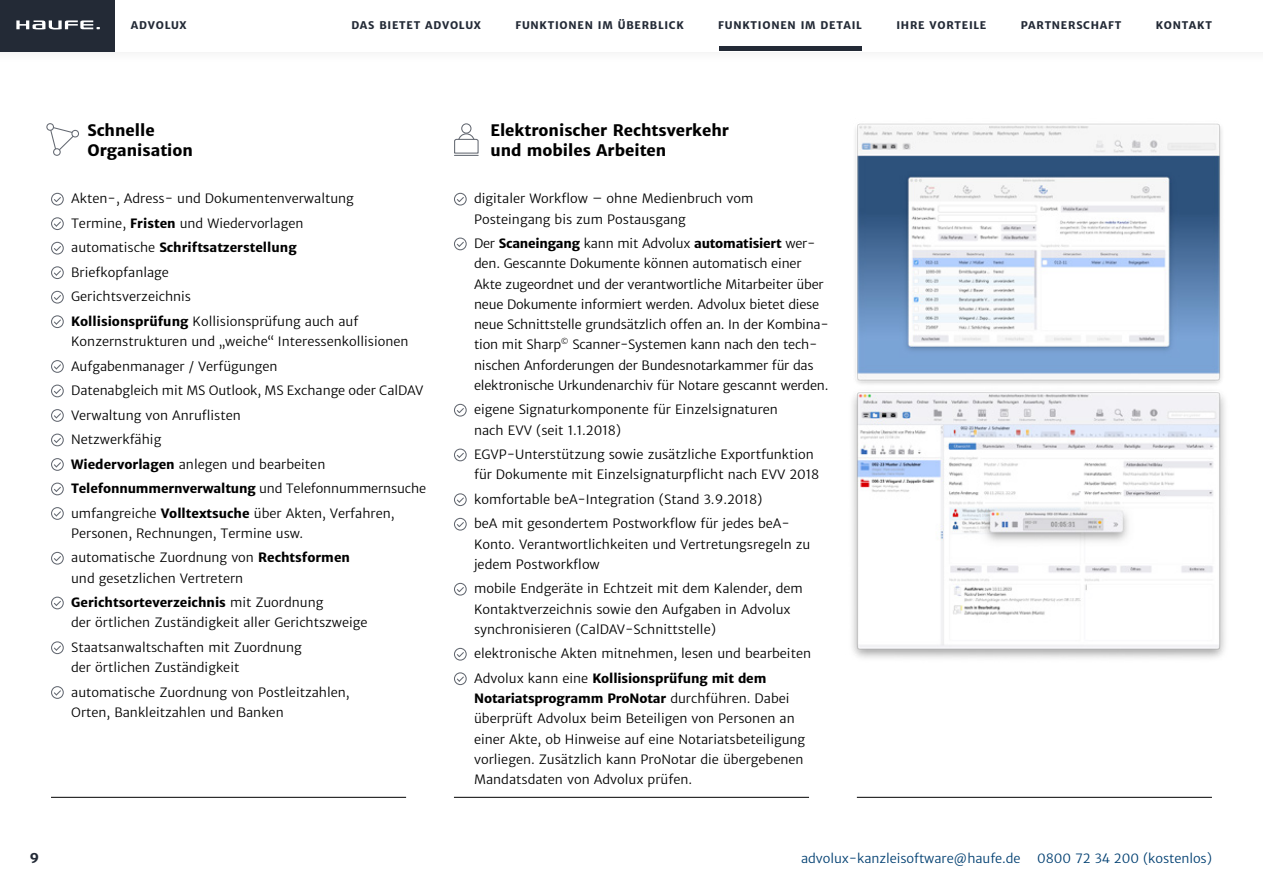
<style>
.page{position:relative;width:1263px;height:893px;background:#fff}
.page>*{position:absolute;margin:0;border:0;box-sizing:border-box;transform-origin:0 0}
.t1{font:700 15.75px/19.5px "Haufe Merriweather Sans";color:#000}
.t2{font:700 13.5px "Haufe Merriweather Sans";color:#232a36}
.t3{font:12.75px/20.2px "Haufe Merriweather Sans Lt";color:#000}
.t4{font:700 12.75px/20.2px "Haufe Merriweather Sans";letter-spacing:-.01em;color:#000}
.t5{font:12.75px "Haufe Merriweather Sans Lt";letter-spacing:-.005em;color:#013f71}
.t6{font:700 10.5px "Haufe Merriweather Sans";letter-spacing:.07em;color:#232a36}
.s1{font-family:"Haufe Merriweather Sans";font-weight:700}
.s2{font-family:"Haufe Merriweather Sans Lt";font-weight:400}
</style>
<div class="page">
<div style="left:51px;top:193px;width:13px;height:13px;border:1px solid #636871;border-radius:50%"></div>
<svg style="left:53px;top:196px;width:9px;height:7px"></svg>
<div style="left:51px;top:217px;width:13px;height:13px;border:1px solid #636871;border-radius:50%"></div>
<svg style="left:53px;top:220px;width:9px;height:8px"></svg>
<div style="left:51px;top:242px;width:13px;height:13px;border:1px solid #636871;border-radius:50%"></div>
<svg style="left:53px;top:245px;width:9px;height:7px"></svg>
<div style="left:51px;top:266px;width:13px;height:13px;border:1px solid #636871;border-radius:50%"></div>
<svg style="left:53px;top:270px;width:9px;height:7px"></svg>
<div style="left:51px;top:291px;width:13px;height:13px;border:1px solid #636871;border-radius:50%"></div>
<svg style="left:53px;top:294px;width:9px;height:7px"></svg>
<div style="left:51px;top:315px;width:13px;height:13px;border:1px solid #636871;border-radius:50%"></div>
<svg style="left:53px;top:319px;width:9px;height:7px"></svg>
<div style="left:51px;top:360px;width:13px;height:13px;border:1px solid #636871;border-radius:50%"></div>
<svg style="left:53px;top:363px;width:9px;height:7px"></svg>
<div style="left:51px;top:385px;width:13px;height:12px;border:1px solid #636871;border-radius:50%"></div>
<svg style="left:53px;top:388px;width:9px;height:7px"></svg>
<div style="left:51px;top:409px;width:13px;height:13px;border:1px solid #636871;border-radius:50%"></div>
<svg style="left:53px;top:412px;width:9px;height:7px"></svg>
<div style="left:51px;top:434px;width:13px;height:12px;border:1px solid #636871;border-radius:50%"></div>
<svg style="left:53px;top:437px;width:9px;height:7px"></svg>
<div style="left:51px;top:458px;width:13px;height:13px;border:1px solid #636871;border-radius:50%"></div>
<svg style="left:53px;top:461px;width:9px;height:7px"></svg>
<div style="left:51px;top:483px;width:13px;height:12px;border:1px solid #636871;border-radius:50%"></div>
<svg style="left:53px;top:486px;width:9px;height:7px"></svg>
<div style="left:51px;top:507px;width:13px;height:13px;border:1px solid #636871;border-radius:50%"></div>
<svg style="left:53px;top:510px;width:9px;height:7px"></svg>
<div style="left:51px;top:552px;width:13px;height:13px;border:1px solid #636871;border-radius:50%"></div>
<svg style="left:53px;top:555px;width:9px;height:7px"></svg>
<div style="left:51px;top:597px;width:13px;height:12px;border:1px solid #636871;border-radius:50%"></div>
<svg style="left:53px;top:600px;width:9px;height:7px"></svg>
<div style="left:51px;top:641px;width:13px;height:13px;border:1px solid #636871;border-radius:50%"></div>
<svg style="left:53px;top:645px;width:9px;height:7px"></svg>
<div style="left:51px;top:686px;width:13px;height:13px;border:1px solid #636871;border-radius:50%"></div>
<svg style="left:53px;top:689px;width:9px;height:7px"></svg>
<div style="left:454px;top:193px;width:13px;height:13px;border:1px solid #636871;border-radius:50%"></div>
<svg style="left:456px;top:196px;width:9px;height:7px"></svg>
<div style="left:454px;top:238px;width:13px;height:12px;border:1px solid #636871;border-radius:50%"></div>
<svg style="left:456px;top:241px;width:9px;height:7px"></svg>
<div style="left:454px;top:404px;width:13px;height:13px;border:1px solid #636871;border-radius:50%"></div>
<svg style="left:456px;top:407px;width:9px;height:7px"></svg>
<div style="left:454px;top:449px;width:13px;height:12px;border:1px solid #636871;border-radius:50%"></div>
<svg style="left:456px;top:452px;width:9px;height:7px"></svg>
<div style="left:454px;top:493px;width:13px;height:13px;border:1px solid #636871;border-radius:50%"></div>
<svg style="left:456px;top:497px;width:9px;height:7px"></svg>
<div style="left:454px;top:518px;width:13px;height:13px;border:1px solid #636871;border-radius:50%"></div>
<svg style="left:456px;top:521px;width:9px;height:7px"></svg>
<div style="left:454px;top:583px;width:13px;height:13px;border:1px solid #636871;border-radius:50%"></div>
<svg style="left:456px;top:586px;width:9px;height:7px"></svg>
<div style="left:454px;top:648px;width:13px;height:13px;border:1px solid #636871;border-radius:50%"></div>
<svg style="left:456px;top:651px;width:9px;height:7px"></svg>
<div style="left:454px;top:672px;width:13px;height:13px;border:1px solid #636871;border-radius:50%"></div>
<svg style="left:456px;top:676px;width:9px;height:7px"></svg>
<img style="left:852px;top:392px;width:373px;height:266px">
<img style="left:855px;top:123px;width:367px;height:261px">
<hr style="left:719px;top:47px;width:142px;height:4px;background:#232a36">
<div style="left:0;top:0;width:115px;height:51px;background:#232a36"></div>
<svg style="left:16px;top:20px;width:84px;height:9px"></svg>
<svg style="left:46px;top:123px;width:33px;height:33px"></svg>
<svg style="left:454px;top:123px;width:25px;height:33px"></svg>
<hr style="left:51px;top:797px;width:355px;height:1px;background:#000">
<hr style="left:454px;top:797px;width:355px;height:1px;background:#000">
<hr style="left:857px;top:797px;width:355px;height:1px;background:#000">
<p class="t6" style="left:131px;top:19px;width:57px">ADVOLUX</p>
<p class="t6" style="left:352px;top:19px;width:131px">DAS BIETET ADVOLUX</p>
<p class="t6" style="left:515px;top:19px;width:170px">FUNKTIONEN IM ÜBERBLICK</p>
<p class="t6" style="left:718px;top:19px;width:145px">FUNKTIONEN IM DETAIL</p>
<p class="t6" style="left:896px;top:19px;width:91px">IHRE VORTEILE</p>
<p class="t6" style="left:1021px;top:19px;width:102px">PARTNERSCHAFT</p>
<p class="t6" style="left:1156px;top:19px;width:58px">KONTAKT</p>
<p class="t1" style="left:87px;top:121px;width:107px">Schnelle<br>Organisation</p>
<p class="t3" style="left:71px;top:187px;width:284px;line-height:24.5px">Akten-, Adress- und Dokumentenverwaltung<br>Termine, <span class="s1">Fristen</span> und Wiedervorlagen</p>
<p class="t4" style="left:71px;top:238px;width:227px"><span class="s2">automatische</span> Schriftsatzerstellung</p>
<p class="t3" style="left:71px;top:260px;width:289px;line-height:24.5px">Briefkopfanlage<br>Gerichtsverzeichnis<br><span class="s1">Kollisionsprüfung</span> Kollisionsprüfung auch auf</p>
<p class="t3" style="left:71px;top:329px;width:354px;line-height:24.5px">Konzernstrukturen und „weiche“ Interessenkollisionen Aufgabenmanager / Verfügungen<br>Datenabgleich mit MS Outlook, MS Exchange oder CalDAV Verwaltung von Anruflisten<br>Netzwerkfähig<br><span class="s1">Wiedervorlagen</span> anlegen und bearbeiten</p>
<p class="t4" style="left:71px;top:478px;width:356px">Telefonnummernverwaltung <span class="s2">und Telefonnummernsuche</span></p>
<p class="t3" style="left:71px;top:503px;width:325px">umfangreiche <span class="s1">Volltextsuche</span> über Akten, Verfahren,<br>Personen, Rechnungen, Termine usw.</p>
<p class="t3" style="left:71px;top:548px;width:280px">automatische Zuordnung von <span class="s1">Rechtsformen </span>und gesetzlichen Vertretern</p>
<p class="t4" style="left:71px;top:592px;width:254px">Gerichtsorteverzeichnis <span class="s2">mit Zuordnung</span></p>
<p class="t3" style="left:71px;top:611px;width:298px;line-height:24.5px">der örtlichen Zuständigkeit aller Gerichtszweige<br>Staatsanwaltschaften mit Zuordnung</p>
<p class="t3" style="left:71px;top:655px;width:280px;line-height:24.5px">der örtlichen Zuständigkeit<br>automatische Zuordnung von Postleitzahlen,</p>
<p class="t3" style="left:71px;top:702px;width:214px">Orten, Bankleitzahlen und Banken</p>
<p class="t1" style="left:490px;top:121px;width:240px">Elektronischer Rechtsverkehr und mobiles Arbeiten</p>
<p class="t3" style="left:474px;top:189px;width:281px">digitaler Workflow – ohne Medienbruch vom<br>Posteingang bis zum Postausgang</p>
<p class="t4" style="left:474px;top:233px;width:343px"><span class="s2">Der</span> Scaneingang <span class="s2">kann mit Advolux</span> automatisiert <span class="s2">wer-</span></p>
<p class="t3" style="left:474px;top:254px;width:356px">den. Gescannte Dokumente können automatisch einer Akte zugeordnet und der verantwortliche Mitarbeiter über neue Dokumente informiert werden. Advolux bietet diese neue Schnittstelle grundsätzlich offen an. In der Kombina&shy;tion mit Sharp<sup>©</sup> Scanner-Systemen kann nach den tech&shy;nischen Anforderungen der Bundesnotarkammer für das elektronische Urkundenarchiv für Notare gescannt werden.</p>
<p class="t3" style="left:474px;top:400px;width:305px">eigene Signaturkomponente für Einzelsignaturen nach EVV (seit 1.1.2018)</p>
<p class="t3" style="left:474px;top:444px;width:347px">EGVP-Unterstützung sowie zusätzliche Exportfunktion für Dokumente mit Einzelsignaturpflicht nach EVV 2018</p>
<p class="t3" style="left:474px;top:487px;width:317px;line-height:24.5px">komfortable beA-Integration (Stand 3.9.2018)<br>beA mit gesondertem Postworkflow für jedes beA-</p>
<p class="t3" style="left:474px;top:534px;width:338px">Konto. Verantwortlichkeiten und Vertretungsregeln zu jedem Postworkflow</p>
<p class="t3" style="left:474px;top:579px;width:330px">mobile Endgeräte in Echtzeit mit dem Kalender, dem<br>Kontaktverzeichnis sowie den Aufgaben in Advolux synchronisieren (CalDAV-Schnittstelle)</p>
<p class="t3" style="left:474px;top:644px;width:338px">elektronische Akten mitnehmen, lesen und bearbeiten</p>
<p class="t4" style="left:474px;top:668px;width:317px"><span class="s2">Advolux kann eine</span> Kollisionsprüfung mit dem<br>Notariatsprogramm ProNotar <span class="s2">durchführen. Dabei</span></p>
<p class="t3" style="left:474px;top:709px;width:333px">überprüft Advolux beim Beteiligen von Personen an einer Akte, ob Hinweise auf eine Notariatsbeteiligung vorliegen. Zusätzlich kann ProNotar die übergebenen Mandatsdaten von Advolux prüfen.</p>
<p class="t2" style="left:30px;top:850px;width:11px">9</p>
<p class="t5" style="left:801px;top:851px;width:221px">advolux-kanzleisoftware@haufe.de</p>
<p class="t5" style="left:1037px;top:851px;width:176px">0800 72 34 200 (kostenlos)</p>
</div>
